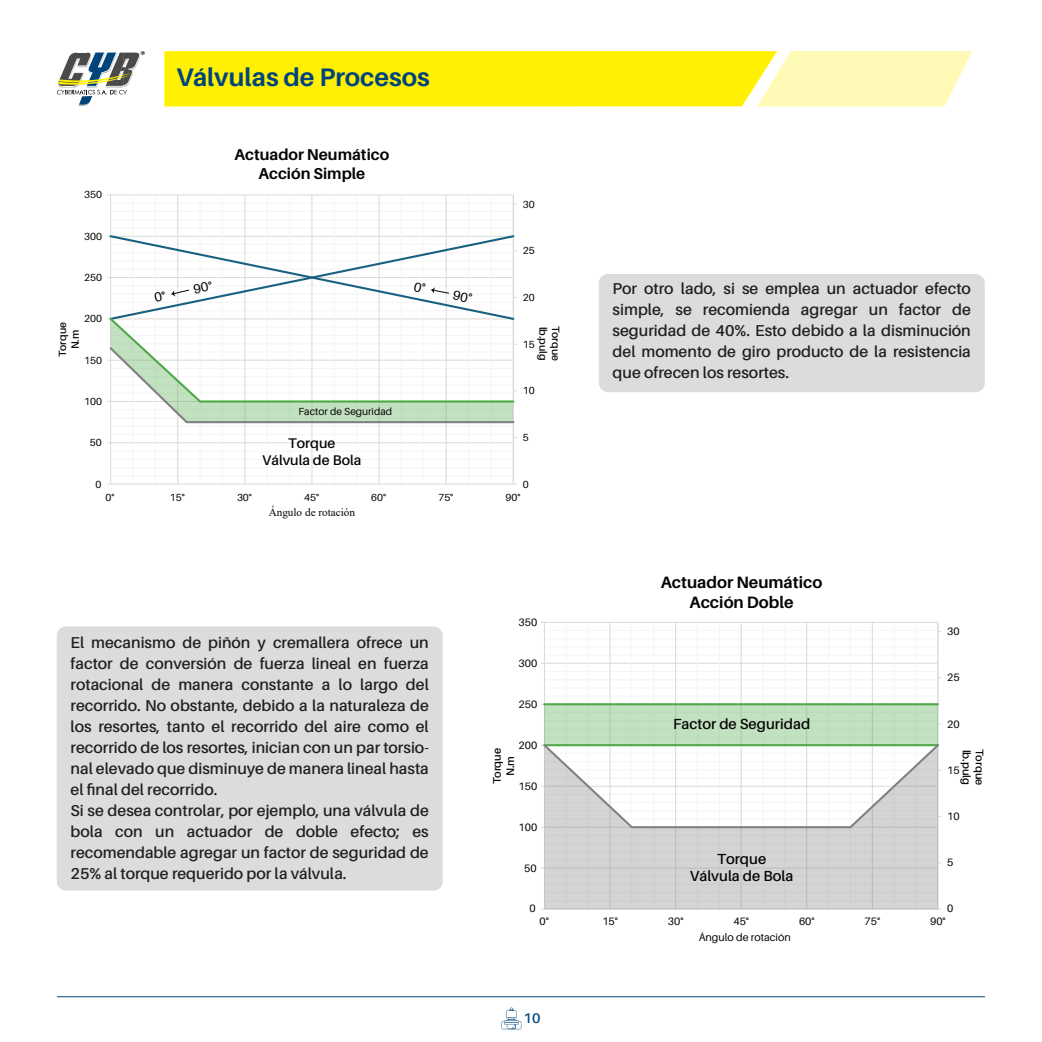
<style>
.page{position:relative;width:1042px;height:1042px;background:#fff}
.page>*{position:absolute;margin:0;border:0;box-sizing:border-box;transform-origin:0 0}
.t1{font:700 25.38px "Aileron";color:#00447b}
.t2{font:700 16.45px/19.8px "Aileron";color:#050504;text-align:center}
.t3{font:600 15.75px/21px "Aileron";color:#231f20}
.t4{font:700 15.75px/18.9px "Aileron";color:#050504;text-align:center}
.t5{font:600 14.7px/17.5px "Aileron";color:#050504;text-align:center}
.t6{font:600 14px/16.8px "Aileron";color:#050504;text-align:center}
.t7{font:600 14px "Aileron";color:#034b7d}
.t8{font:11.2px "Times New Roman";color:#050504}
.t9{font:600 11.03px/13.1px "Aileron";color:#050504}
.t10{font:10.67px "Aileron";color:#050504}
.t11{font:600 10.5px/12.6px "Aileron";color:#050504}
.t12{font:10.33px "Aileron";color:#050504}
</style>
<div class="page">
<hr style="left:57px;top:996px;width:928px;height:1px;background:#034b7d">
<svg style="left:501px;top:1007px;width:20px;height:23px"></svg>
<svg style="left:164px;top:51px;width:808px;height:55px;background:#fff333"></svg>
<svg style="left:57px;top:51px;width:88px;height:55px"></svg>
<div style="left:57px;top:626px;width:386px;height:264px;background:#dbdddb;border-radius:9px"></div>
<hr style="left:544px;top:630px;width:394px;height:1px;background:#f4f5f6">
<hr style="left:544px;top:638px;width:394px;height:1px;background:#f4f5f6">
<hr style="left:544px;top:646px;width:394px;height:1px;background:#f4f5f6">
<hr style="left:544px;top:655px;width:394px;height:1px;background:#f4f5f6">
<hr style="left:544px;top:671px;width:394px;height:1px;background:#f4f5f6">
<hr style="left:544px;top:679px;width:394px;height:1px;background:#f4f5f6">
<hr style="left:544px;top:687px;width:394px;height:1px;background:#f4f5f6">
<hr style="left:544px;top:696px;width:394px;height:1px;background:#f4f5f6">
<hr style="left:544px;top:622px;width:394px;height:1px;background:#d9d9d8">
<hr style="left:544px;top:663px;width:394px;height:1px;background:#d9d9d8">
<hr style="left:915px;top:622px;width:1px;height:287px;background:#f4f5f6">
<hr style="left:894px;top:622px;width:1px;height:287px;background:#f4f5f6">
<hr style="left:850px;top:622px;width:1px;height:287px;background:#f4f5f6">
<hr style="left:828px;top:622px;width:1px;height:287px;background:#f4f5f6">
<hr style="left:784px;top:622px;width:1px;height:287px;background:#f4f5f6">
<hr style="left:762px;top:622px;width:1px;height:287px;background:#f4f5f6">
<hr style="left:719px;top:622px;width:1px;height:287px;background:#f4f5f6">
<hr style="left:697px;top:622px;width:1px;height:287px;background:#f4f5f6">
<hr style="left:653px;top:622px;width:1px;height:287px;background:#f4f5f6">
<hr style="left:631px;top:622px;width:1px;height:287px;background:#f4f5f6">
<hr style="left:588px;top:622px;width:1px;height:287px;background:#f4f5f6">
<hr style="left:566px;top:622px;width:1px;height:287px;background:#f4f5f6">
<hr style="left:872px;top:622px;width:1px;height:287px;background:#d9d9d8">
<hr style="left:806px;top:622px;width:1px;height:287px;background:#d9d9d8">
<hr style="left:741px;top:622px;width:1px;height:287px;background:#d9d9d8">
<hr style="left:675px;top:622px;width:1px;height:287px;background:#d9d9d8">
<hr style="left:609px;top:622px;width:1px;height:287px;background:#d9d9d8">
<hr style="left:937px;top:622px;width:1px;height:287px;background:#d9d9d8">
<hr style="left:544px;top:622px;width:1px;height:287px;background:#d9d9d8">
<hr style="left:544px;top:703px;width:394px;height:2px;background:#4da846">
<div style="left:544px;top:704px;width:394px;height:41px;background:#c2e1c0"></div>
<div style="left:544px;top:829px;width:394px;height:80px;background:#d3d4d3"></div>
<svg style="left:541px;top:742px;width:400px;height:87px"></svg>
<div style="left:599px;top:274px;width:386px;height:118px;background:#dbdddb;border-radius:9px"></div>
<hr style="left:111px;top:203px;width:402px;height:1px;background:#f4f5f6">
<hr style="left:111px;top:211px;width:402px;height:1px;background:#f4f5f6">
<hr style="left:111px;top:219px;width:402px;height:1px;background:#f4f5f6">
<hr style="left:111px;top:228px;width:402px;height:1px;background:#f4f5f6">
<hr style="left:111px;top:426px;width:402px;height:1px;background:#f4f5f6">
<hr style="left:111px;top:434px;width:402px;height:1px;background:#f4f5f6">
<hr style="left:111px;top:451px;width:402px;height:1px;background:#f4f5f6">
<hr style="left:111px;top:459px;width:402px;height:1px;background:#f4f5f6">
<hr style="left:111px;top:467px;width:402px;height:1px;background:#f4f5f6">
<hr style="left:111px;top:475px;width:402px;height:1px;background:#f4f5f6">
<hr style="left:111px;top:195px;width:402px;height:1px;background:#d9d9d8">
<hr style="left:111px;top:442px;width:402px;height:1px;background:#d9d9d8">
<hr style="left:491px;top:195px;width:1px;height:289px;background:#f4f5f6">
<hr style="left:468px;top:195px;width:1px;height:289px;background:#f4f5f6">
<hr style="left:423px;top:195px;width:1px;height:289px;background:#f4f5f6">
<hr style="left:401px;top:195px;width:1px;height:289px;background:#f4f5f6">
<hr style="left:356px;top:195px;width:1px;height:289px;background:#f4f5f6">
<hr style="left:334px;top:195px;width:1px;height:289px;background:#f4f5f6">
<hr style="left:289px;top:195px;width:1px;height:289px;background:#f4f5f6">
<hr style="left:267px;top:195px;width:1px;height:289px;background:#f4f5f6">
<hr style="left:222px;top:195px;width:1px;height:289px;background:#f4f5f6">
<hr style="left:200px;top:195px;width:1px;height:289px;background:#f4f5f6">
<hr style="left:155px;top:195px;width:1px;height:289px;background:#f4f5f6">
<hr style="left:133px;top:195px;width:1px;height:289px;background:#f4f5f6">
<hr style="left:446px;top:195px;width:1px;height:289px;background:#d9d9d8">
<hr style="left:379px;top:195px;width:1px;height:289px;background:#d9d9d8">
<hr style="left:312px;top:195px;width:1px;height:289px;background:#d9d9d8">
<hr style="left:245px;top:195px;width:1px;height:289px;background:#d9d9d8">
<hr style="left:177px;top:195px;width:1px;height:289px;background:#d9d9d8">
<hr style="left:513px;top:195px;width:1px;height:289px;background:#d9d9d8">
<hr style="left:110px;top:195px;width:1px;height:289px;background:#d9d9d8">
<hr style="left:111px;top:484px;width:402px;height:1px;background:#d9d9d8">
<svg style="left:107px;top:234px;width:410px;height:190px"></svg>
<h1 class="t1" style="left:176px;top:63px;width:255px">Válvulas de Procesos</h1>
<p class="t12" style="left:84px;top:189px;width:19px">350</p>
<p class="t12" style="left:84px;top:230px;width:19px">300</p>
<p class="t12" style="left:84px;top:272px;width:19px">250</p>
<p class="t12" style="left:84px;top:313px;width:19px">200</p>
<p class="t11" style="left:56px;top:357px;width:36px;text-align:center;rotate:-90deg">Torque<br>N.m</p>
<p class="t12" style="left:84px;top:354px;width:19px">150</p>
<p class="t12" style="left:84px;top:396px;width:19px">100</p>
<p class="t12" style="left:90px;top:437px;width:13px">50</p>
<p class="t12" style="left:95px;top:478px;width:7px">0</p>
<p class="t4" style="left:235px;top:145px;width:156px">Actuador Neumático<br>Acción Simple</p>
<p class="t12" style="left:298px;top:406px;width:95px">Factor de Seguridad</p>
<p class="t6" style="left:262px;top:435px;width:101px">Torque<br>Válvula de Bola</p>
<p class="t12" style="left:523px;top:198px;width:13px">30</p>
<p class="t12" style="left:523px;top:245px;width:13px">25</p>
<p class="t12" style="left:523px;top:292px;width:13px">20</p>
<p class="t11" style="left:562px;top:326px;width:36px;rotate:90deg">Torque lb.pulg</p>
<p class="t12" style="left:523px;top:338px;width:13px">15</p>
<p class="t12" style="left:523px;top:385px;width:13px">10</p>
<p class="t12" style="left:523px;top:432px;width:7px">5</p>
<p class="t12" style="left:523px;top:478px;width:7px">0</p>
<p class="t12" style="left:106px;top:491px;width:11px">0°</p>
<p class="t12" style="left:170px;top:491px;width:16px">15°</p>
<p class="t12" style="left:237px;top:491px;width:16px">30°</p>
<p class="t12" style="left:304px;top:491px;width:16px">45°</p>
<p class="t12" style="left:371px;top:491px;width:16px">60°</p>
<p class="t12" style="left:438px;top:491px;width:16px">75°</p>
<p class="t12" style="left:505px;top:491px;width:16px">90°</p>
<p class="t8" style="left:269px;top:505px;width:88px">Ángulo de rotación</p>
<p class="t3" style="left:71px;top:632px;width:360px">El mecanismo de piñón y cremallera ofrece un factor de conversión de fuerza lineal en fuerza rotacional de manera constante a lo largo del recorrido. No obstante, debido a la naturaleza de los resortes, tanto el recorrido del aire como el recorrido de los resortes, inician con un par torsio&shy;nal elevado que disminuye de manera lineal hasta el final del recorrido.<br>Si se desea controlar, por ejemplo, una válvula de bola con un actuador de doble efecto; es recomendable agregar un factor de seguridad de 25% al torque requerido por la válvula.</p>
<p class="t10" style="left:519px;top:616px;width:20px">350</p>
<p class="t10" style="left:519px;top:657px;width:20px">300</p>
<p class="t10" style="left:519px;top:698px;width:20px">250</p>
<p class="t10" style="left:519px;top:739px;width:20px">200</p>
<p class="t9" style="left:490px;top:784px;width:38px;text-align:center;rotate:-90deg">Torque<br>N.m</p>
<p class="t10" style="left:519px;top:780px;width:20px">150</p>
<p class="t10" style="left:519px;top:821px;width:20px">100</p>
<p class="t10" style="left:524px;top:862px;width:14px">50</p>
<p class="t10" style="left:529px;top:903px;width:8px">0</p>
<p class="t3" style="left:612px;top:278px;width:360px;text-align:justify">Por otro lado, si se emplea un actuador efecto simple, se recomienda agregar un factor de seguridad de 40%. Esto debido a la disminución del momento de giro producto de la resistencia que ofrecen los resortes.</p>
<p class="t2" style="left:661px;top:572px;width:163px">Actuador Neumático<br>Acción Doble</p>
<p class="t5" style="left:673px;top:715px;width:139px">Factor de Seguridad</p>
<p class="t5" style="left:690px;top:850px;width:105px">Torque<br>Válvula de Bola</p>
<p class="t10" style="left:947px;top:625px;width:14px">30</p>
<p class="t10" style="left:947px;top:672px;width:14px">25</p>
<p class="t10" style="left:947px;top:718px;width:14px">20</p>
<p class="t9" style="left:986px;top:749px;width:38px;rotate:90deg">Torque lb.pulg</p>
<p class="t10" style="left:947px;top:764px;width:14px">15</p>
<p class="t10" style="left:947px;top:810px;width:14px">10</p>
<p class="t10" style="left:947px;top:856px;width:8px">5</p>
<p class="t10" style="left:947px;top:903px;width:8px">0</p>
<p class="t10" style="left:539px;top:916px;width:11px">0°</p>
<p class="t10" style="left:602px;top:916px;width:17px">15°</p>
<p class="t10" style="left:668px;top:916px;width:17px">30°</p>
<p class="t10" style="left:733px;top:916px;width:17px">45°</p>
<p class="t10" style="left:799px;top:916px;width:17px">60°</p>
<p class="t10" style="left:864px;top:916px;width:17px">75°</p>
<p class="t10" style="left:930px;top:916px;width:17px">90°</p>
<p class="t7" style="left:523px;top:1010px;width:18px">10</p>
<p class="t10" style="left:699px;top:931px;width:93px">Ángulo de rotación</p>
</div>
